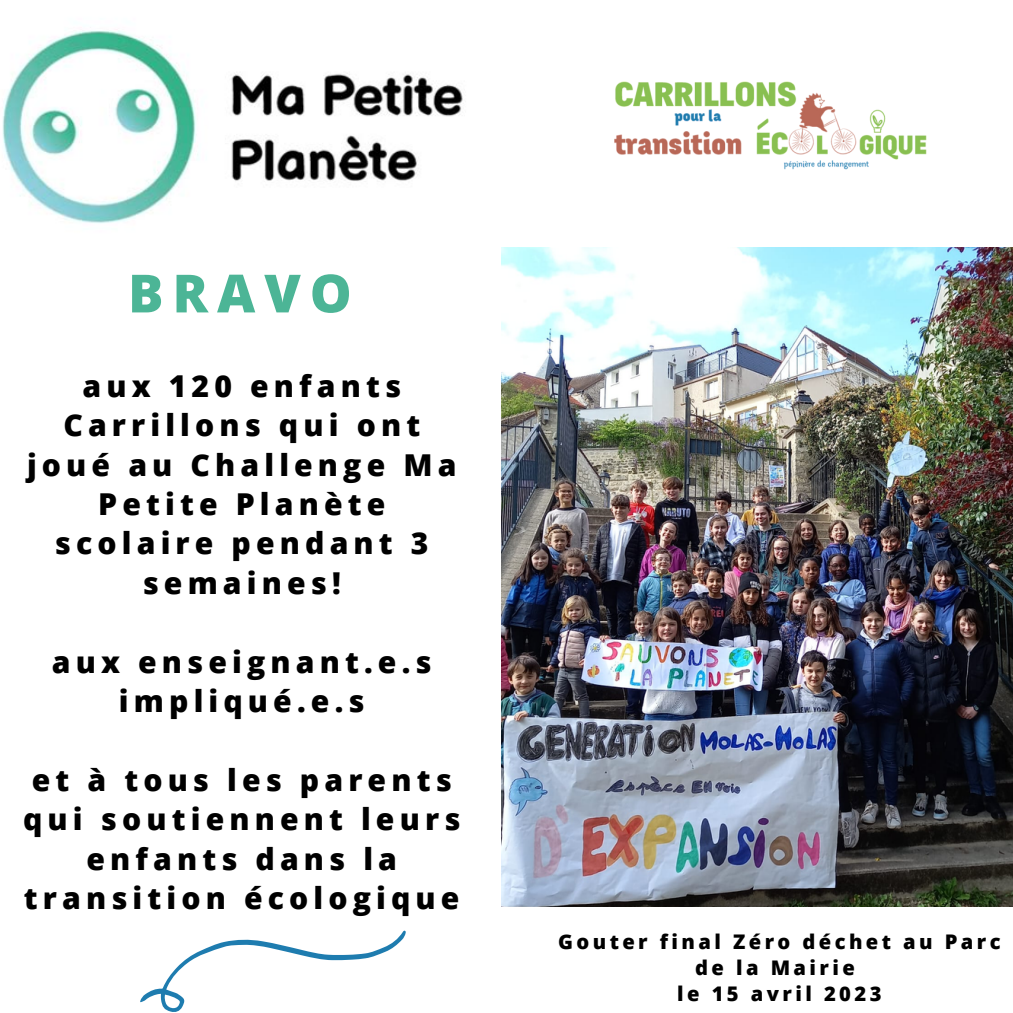
<style>
.page{position:relative;width:1013px;height:1013px;background:#fff}
.page>*{position:absolute;margin:0;border:0;box-sizing:border-box;transform-origin:0 0}
.t1{font:800 52.62px "Open Sans";letter-spacing:.17em;color:#4cb596}
.t2{font:800 30.12px/39.4px "Open Sans";letter-spacing:.17em;color:#000;text-align:center}
.t3{font:800 20.12px/26.2px "Open Sans";letter-spacing:.17em;color:#000;text-align:center}
</style>
<div class="page">
<svg style="left:140px;top:930px;width:266px;height:82px"></svg>
<img style="left:615px;top:81px;width:312px;height:88px">
<img style="left:2px;top:29px;width:461px;height:195px">
<img style="left:501px;top:247px;width:511px;height:659px">
<h1 class="t1" style="left:128px;top:256px;width:225px">BRAVO</h1>
<p class="t2" style="left:27px;top:365px;width:431px">aux 120 enfants<br>Carrillons qui ont joué au Challenge Ma<br>Petite Planète scolaire pendant 3 semaines!</p>
<p class="t2" style="left:52px;top:641px;width:381px">aux enseignant.e.s impliqué.e.s</p>
<p class="t2" style="left:23px;top:759px;width:439px">et à tous les parents qui soutiennent leurs enfants dans la transition écologique</p>
<p class="t3" style="left:558px;top:927px;width:444px">Gouter final Zéro déchet au Parc de la Mairie<br>le 15 avril 2023</p>
</div>
